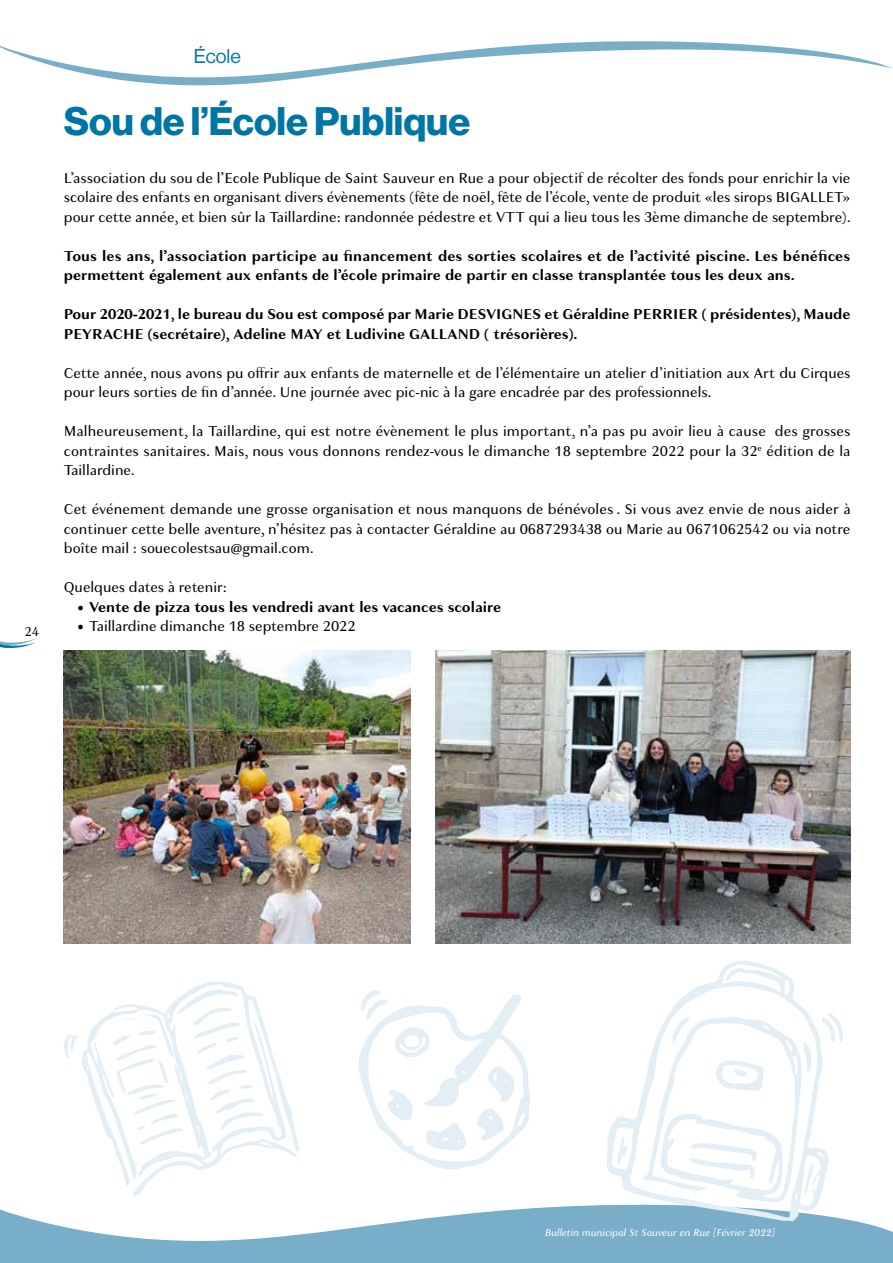
<style>
.page{position:relative;width:893px;height:1263px;background:#fff}
.page>*{position:absolute;margin:0;border:0;box-sizing:border-box;transform-origin:0 0}
.t1{font:39px "N Haas Grotesk DS Pro 75 Bd";color:#0076a7}
.t2{font:19.5px "N Haas Grotesk DS Pro 55 Rg";color:#0076a7}
.t3{font:15px/19.5px "Granville";color:#000;text-align:justify}
.t4{font:700 15px/19.5px "Granville";color:#000}
.t5{font:13.5px "Granville";color:#000}
.t6{font:italic 10.5px "Granville";color:#fff}
.s1{font-weight:400}
</style>
<div class="page">
<svg style="left:0;top:41px;width:893px;height:45px"></svg>
<svg style="left:0;top:638px;width:36px;height:10px"></svg>
<svg style="left:0;top:1205px;width:893px;height:58px;fill:#79aec8"></svg>
<img style="left:64px;top:651px;width:347px;height:292px">
<img style="left:436px;top:651px;width:414px;height:292px">
<svg style="left:606px;top:961px;width:223px;height:260px"></svg>
<svg style="left:822px;top:1012px;width:21px;height:31px"></svg>
<svg style="left:617px;top:1137px;width:10px;height:28px"></svg>
<svg style="left:643px;top:1017px;width:171px;height:186px"></svg>
<svg style="left:358px;top:990px;width:172px;height:180px"></svg>
<svg style="left:64px;top:981px;width:235px;height:215px"></svg>
<p class="t5" style="left:24px;top:623px;width:16px">24</p>
<h2 class="t2" style="left:194px;top:45px;width:48px">École</h2>
<h1 class="t1" style="left:64px;top:98px;width:408px">Sou de l’École Publique</h1>
<p class="t3" style="left:64px;top:168px;width:789px">L’association du sou de l’Ecole Publique de Saint Sauveur en Rue a pour objectif de récolter des fonds pour enrichir la vie scolaire des enfants en organisant divers évènements (fête de noël, fête de l’école, vente de produit «les sirops BIGALLET» pour cette année, et bien sûr la Taillardine: randonnée pédestre et VTT qui a lieu tous les 3ème dimanche de septembre).</p>
<p class="t4" style="left:64px;top:246px;width:788px">Tous les ans, l’association participe au financement des sorties scolaires et de l’activité piscine. Les bénéfices permettent également aux enfants de l’école primaire de partir en classe transplantée tous les deux ans.</p>
<p class="t4" style="left:64px;top:304px;width:788px">Pour 2020-2021, le bureau du Sou est composé par Marie DESVIGNES et Géraldine PERRIER ( présidentes), Maude<br>PEYRACHE (secrétaire), Adeline MAY et Ludivine GALLAND ( trésorières).</p>
<p class="t3" style="left:64px;top:363px;width:788px">Cette année, nous avons pu offrir aux enfants de maternelle et de l’élémentaire un atelier d’initiation aux Art du Cirques pour leurs sorties de fin d’année. Une journée avec pic-nic à la gare encadrée par des professionnels.</p>
<p class="t3" style="left:64px;top:422px;width:788px">Malheureusement, la Taillardine, qui est notre évènement le plus important, n’a pas pu avoir lieu à cause des grosses contraintes sanitaires. Mais, nous vous donnons rendez-vous le dimanche 18 septembre 2022 pour la 32<sup>e</sup> édition de la Taillardine.</p>
<p class="t3" style="left:64px;top:500px;width:788px">Cet événement demande une grosse organisation et nous manquons de bénévoles . Si vous avez envie de nous aider à continuer cette belle aventure, n’hésitez pas à contacter Géraldine au 0687293438 ou Marie au 0671062542 ou via notre boîte mail : souecolestsau@gmail.com.</p>
<p class="t3" style="left:64px;top:578px;width:165px">Quelques dates à retenir:</p>
<p class="t4" style="left:77px;top:597px;width:426px"><span class="s1">•</span> Vente de pizza tous les vendredi avant les vacances scolaire</p>
<p class="t3" style="left:77px;top:617px;width:281px">• Taillardine dimanche 18 septembre 2022</p>
<p class="t6" style="left:545px;top:1225px;width:232px">Bulletin municipal St Sauveur en Rue [Février 2022]</p>
</div>
